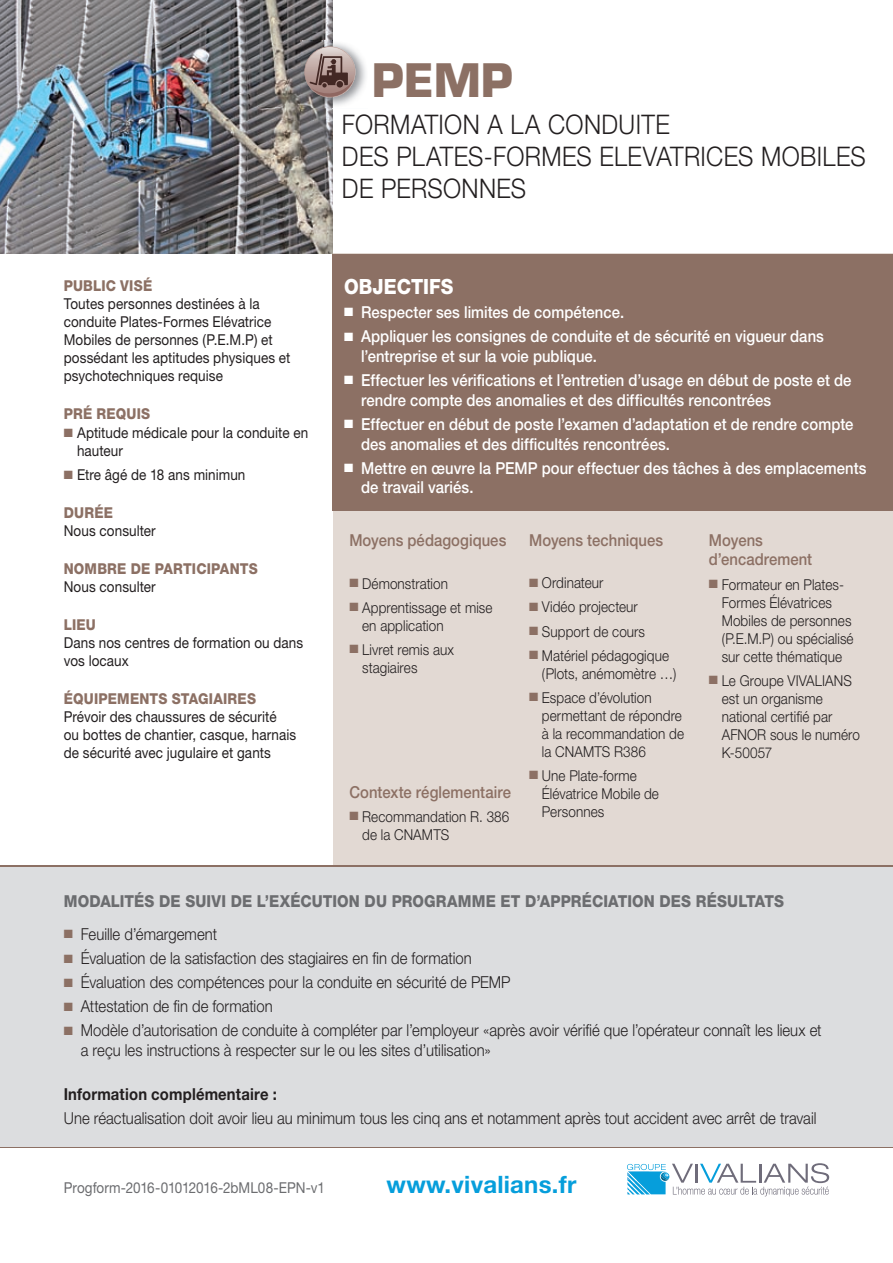
<style>
.page{position:relative;width:893px;height:1263px;background:#fff}
.page>*{position:absolute;margin:0;border:0;box-sizing:border-box;transform-origin:0 0}
.t1{font:700 45px "Eurostile";color:#8c7064}
.t2{font:300 27px/32.4px "Helvetica Neue";letter-spacing:.015em;color:#231f20;scale:.9 1}
.t3{font:700 24px "Helvetica Neue";letter-spacing:.01em;color:#069edb}
.t4{font:800 21px "Helvetica Neue";letter-spacing:.005em;color:#fff;scale:.9 1}
.t5{font:300 16.5px/19.8px "Helvetica Neue";color:#231f20;scale:.9 1}
.t6{font:500 16.5px/19.8px "Helvetica Neue";letter-spacing:.005em;color:#fff;scale:.9 1}
.t7{font:500 16.5px/19.8px "Helvetica Neue";letter-spacing:.005em;color:#8c7064;scale:.9 1}
.t8{font:800 16.5px "Helvetica Neue";letter-spacing:.01em;color:#6c6d70;scale:.9 1}
.t9{font:700 16.5px "Helvetica Neue";letter-spacing:.01em;color:#231f20;scale:.9 1}
.t10{font:300 15px/18px "Helvetica Neue";letter-spacing:.005em;color:#231f20;scale:.9 1}
.t11{font:15px/18px "Helvetica Neue";letter-spacing:.005em;color:#231f20;scale:.9 1}
.t12{font:800 15px "Helvetica Neue";letter-spacing:.015em;color:#8c7064;scale:.9 1}
.t13{font:15px "Helvetica Neue";letter-spacing:-.005em;color:#6c6d70;scale:.9 1}
.s1{color:#8c7064}
</style>
<div class="page">
<div style="left:0;top:254px;width:893px;height:660px;background:#e2d9d3"></div>
<div style="left:0;top:254px;width:332px;height:640px;background:#fff"></div>
<hr style="left:0;top:865px;width:893px;height:2px;background:#8c7064">
<div style="left:333px;top:254px;width:560px;height:256px;background:#8c7064"></div>
<hr style="left:0;top:1146px;width:893px;height:2px;background:#8c7064">
<div style="left:0;top:867px;width:893px;height:279px;background:#dcdddf"></div>
<img style="left:0;top:0;width:333px;height:254px">
<img style="left:300px;top:41px;width:66px;height:67px">
<svg style="left:627px;top:1163px;width:202px;height:33px"></svg>
<svg style="left:304px;top:46px;width:51px;height:54px"></svg>
<p class="t12" style="left:64px;top:276px;width:100px">PUBLIC VISÉ</p>
<p class="t11" style="left:64px;top:294px;width:253px">Toutes personnes destinées à la conduite Plates-Formes Elévatrice Mobiles de personnes (P.E.M.P) et possédant les aptitudes physiques et psychotechniques requise</p>
<p class="t12" style="left:64px;top:404px;width:98px">PRÉ REQUIS</p>
<p class="t11" style="left:77px;top:424px;width:258px;text-indent:-13px"><span class="s1">■</span> Aptitude médicale pour la conduite en hauteur</p>
<p class="t11" style="left:64px;top:466px;width:203px"><span class="s1">■</span> Etre âgé de 18 ans minimun</p>
<p class="t12" style="left:64px;top:504px;width:56px">DURÉE</p>
<p class="t11" style="left:64px;top:522px;width:104px">Nous consulter</p>
<p class="t12" style="left:64px;top:560px;width:217px">NOMBRE DE PARTICIPANTS</p>
<p class="t11" style="left:64px;top:577px;width:104px">Nous consulter</p>
<p class="t12" style="left:64px;top:616px;width:37px">LIEU</p>
<p class="t11" style="left:64px;top:633px;width:268px">Dans nos centres de formation ou dans vos locaux</p>
<p class="t12" style="left:64px;top:689px;width:215px">ÉQUIPEMENTS STAGIAIRES</p>
<p class="t11" style="left:64px;top:707px;width:260px">Prévoir des chaussures de sécurité<br>ou bottes de chantier, casque, harnais de sécurité avec jugulaire et gants</p>
<h1 class="t1" style="left:372px;top:52px;width:143px">PEMP</h1>
<h2 class="t2" style="left:342px;top:107px;width:583px">FORMATION A LA CONDUITE<br>DES PLATES-FORMES ELEVATRICES MOBILES<br>DE PERSONNES</h2>
<h3 class="t4" style="left:344px;top:274px;width:123px">OBJECTIFS</h3>
<p class="t6" style="left:344px;top:302px;width:313px">■ Respecter ses limites de compétence.</p>
<p class="t6" style="left:361px;top:326px;width:516px;text-indent:-17px">■ Appliquer les consignes de conduite et de sécurité en vigueur dans l’entreprise et sur la voie publique.</p>
<p class="t6" style="left:361px;top:370px;width:546px;text-indent:-17px">■ Effectuer les vérifications et l’entretien d’usage en début de poste et de rendre compte des anomalies et des difficultés rencontrées</p>
<p class="t6" style="left:361px;top:414px;width:549px;text-indent:-17px">■ Effectuer en début de poste l’examen d’adaptation et de rendre compte des anomalies et des difficultés rencontrées.</p>
<p class="t6" style="left:361px;top:458px;width:563px;text-indent:-17px">■ Mettre en œuvre la PEMP pour effectuer des tâches à des emplacements de travail variés.</p>
<p class="t7" style="left:349px;top:530px;width:176px">Moyens pédagogiques</p>
<p class="t10" style="left:349px;top:574px;width:111px"><span class="s1">■</span> Démonstration</p>
<p class="t10" style="left:362px;top:598px;width:146px;text-indent:-13px"><span class="s1">■</span> Apprentissage et mise en application</p>
<p class="t10" style="left:362px;top:640px;width:104px;text-indent:-13px"><span class="s1">■</span> Livret remis aux stagiaires</p>
<p class="t7" style="left:349px;top:782px;width:181px">Contexte réglementaire</p>
<p class="t10" style="left:362px;top:807px;width:165px;text-indent:-13px"><span class="s1">■</span> Recommandation R. 386 de la CNAMTS</p>
<p class="t7" style="left:529px;top:530px;width:150px">Moyens techniques</p>
<p class="t10" style="left:529px;top:574px;width:84px"><span class="s1">■</span> Ordinateur</p>
<p class="t10" style="left:529px;top:598px;width:122px"><span class="s1">■</span> Vidéo projecteur</p>
<p class="t10" style="left:529px;top:622px;width:130px"><span class="s1">■</span> Support de cours</p>
<p class="t10" style="left:542px;top:646px;width:151px;text-indent:-13px"><span class="s1">■</span> Matériel pédagogique (Plots, anémomètre …)</p>
<p class="t10" style="left:542px;top:688px;width:159px;text-indent:-13px"><span class="s1">■</span> Espace d’évolution permettant de répondre à la recommandation de la CNAMTS R386</p>
<p class="t10" style="left:542px;top:766px;width:132px;text-indent:-13px"><span class="s1">■</span> Une Plate-forme<br>Élévatrice Mobile de<br>Personnes</p>
<p class="t7" style="left:709px;top:530px;width:116px">Moyens d’encadrement</p>
<p class="t10" style="left:722px;top:575px;width:148px;text-indent:-13px"><span class="s1">■</span> Formateur en Plates-<br>Formes Élévatrices<br>Mobiles de personnes (P.E.M.P) ou spécialisé sur cette thématique</p>
<p class="t10" style="left:722px;top:671px;width:155px;text-indent:-13px"><span class="s1">■</span> Le Groupe VIVALIANS est un organisme national certifié par<br>AFNOR sous le numéro<br>K-50057</p>
<p class="t8" style="left:64px;top:892px;width:802px">MODALITÉS DE SUIVI DE L’EXÉCUTION DU PROGRAMME ET D’APPRÉCIATION DES RÉSULTATS</p>
<p class="t5" style="left:64px;top:924px;width:172px"><span class="s1">■</span> Feuille d’émargement</p>
<p class="t5" style="left:64px;top:948px;width:455px"><span class="s1">■</span> Évaluation de la satisfaction des stagiaires en fin de formation</p>
<p class="t5" style="left:64px;top:972px;width:498px"><span class="s1">■</span> Évaluation des compétences pour la conduite en sécurité de PEMP</p>
<p class="t5" style="left:64px;top:996px;width:234px"><span class="s1">■</span> Attestation de fin de formation</p>
<p class="t5" style="left:81px;top:1020px;width:825px;text-indent:-17px"><span class="s1">■</span> Modèle d’autorisation de conduite à compléter par l’employeur «après avoir vérifié que l’opérateur connaît les lieux et a reçu les instructions à respecter sur le ou les sites d’utilisation»</p>
<p class="t9" style="left:64px;top:1084px;width:238px">Information complémentaire :</p>
<p class="t5" style="left:64px;top:1108px;width:838px">Une réactualisation doit avoir lieu au minimum tous les cinq ans et notamment après tout accident avec arrêt de travail</p>
<p class="t13" style="left:64px;top:1178px;width:292px">Progform-2016-01012016-2bML08-EPN-v1</p>
<h3 class="t3" style="left:387px;top:1170px;width:191px">www.vivalians.fr</h3>
</div>
